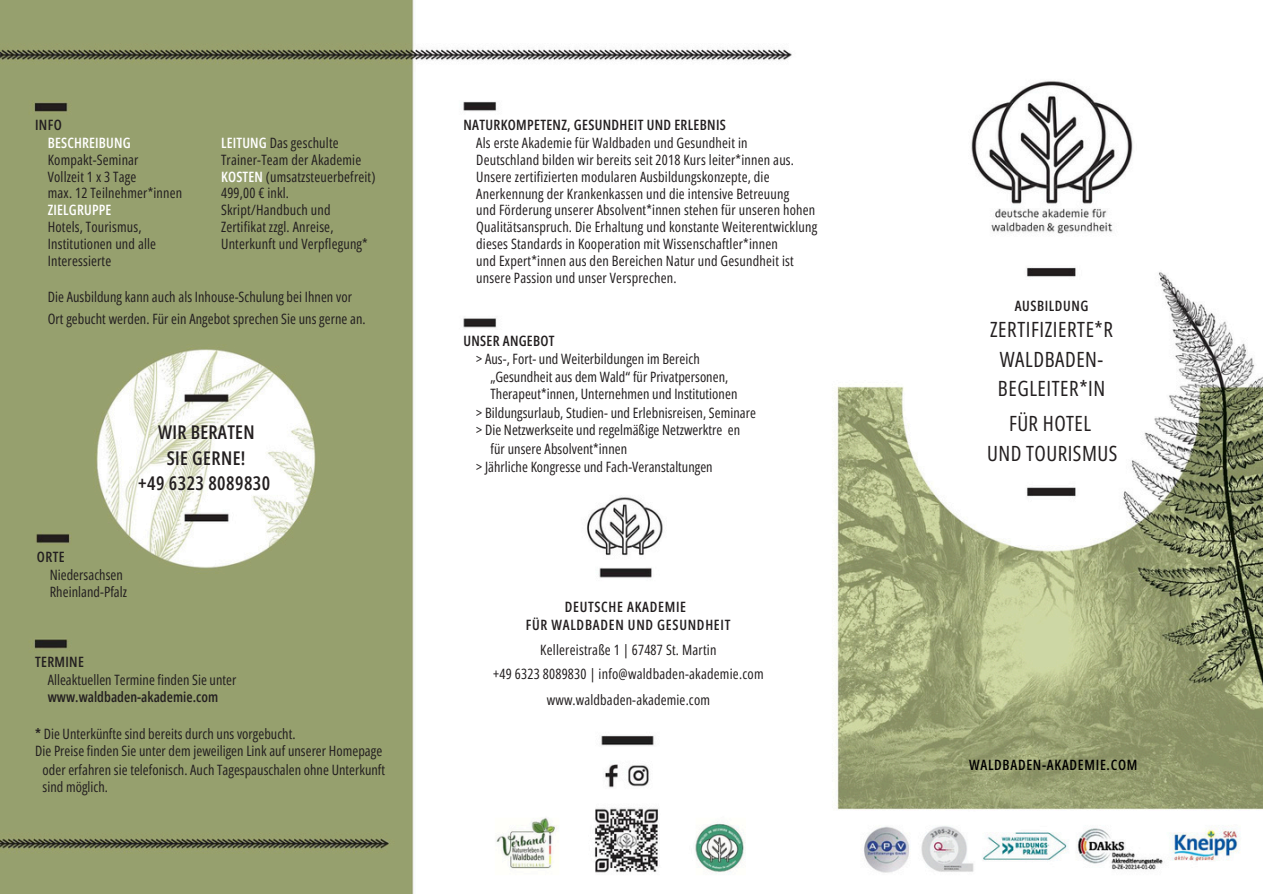
<style>
.page{position:relative;width:1263px;height:894px;background:#fff}
.page>*{position:absolute;margin:0;border:0;box-sizing:border-box;transform-origin:0 0}
.t1{font:21px/29.2px "Open Sans Condensed";letter-spacing:.025em;color:#231f20;text-align:center}
.t2{font:600 18.9px/25.7px "Open Sans Condensed";letter-spacing:.025em;color:#231f20;text-align:center}
.t3{font:14.25px/16.8px "Open Sans Condensed";letter-spacing:.01em;color:#231f20}
.t4{font:600 14.25px "Open Sans Condensed";letter-spacing:.025em;color:#231f20}
.t5{font:600 14.25px/18px "Open Sans Condensed";letter-spacing:.05em;color:#231f20;text-align:center}
.t6{font:600 14.25px "Open Sans Condensed";color:#231f20}
.t7{font:600 14.25px "Open Sans Condensed";letter-spacing:.01em;color:#fff}
.t8{font:600 14.25px "Open Sans Condensed";letter-spacing:.05em;color:#000}
.s1{font-weight:600;color:#fff}
.s2{font-weight:600}
</style>
<div class="page">
<img style="left:0;top:0;width:1263px;height:893px">
<p class="t4" style="left:35px;top:115px;width:28px">INFO</p>
<p class="t7" style="left:48px;top:132px;width:84px">BESCHREIBUNG</p>
<p class="t3" style="left:48px;top:151px;width:136px">Kompakt-Seminar<br>Vollzeit 1 x 3 Tage<br>max. 12 Teilnehmer*innen</p>
<p class="t7" style="left:48px;top:200px;width:65px">ZIELGRUPPE</p>
<p class="t3" style="left:48px;top:218px;width:110px">Hotels, Tourismus,<br>Institutionen und alle<br>Interessierte</p>
<p class="t3" style="left:221px;top:134px;width:156px"><span class="s1">LEITUNG</span> Das geschulte<br>Trainer-Team der Akademie<br><span class="s1">KOSTEN</span> (umsatzsteuerbefreit)<br>499,00 € inkl.<br>Skript/Handbuch und<br>Zertifikat zzgl. Anreise,<br>Unterkunft und Verpflegung*</p>
<p class="t3" style="left:48px;top:286px;width:319px;line-height:21.3px">Die Ausbildung kann auch als Inhouse-Schulung bei Ihnen vor<br>Ort gebucht werden. Für ein Angebot sprechen Sie uns gerne an.</p>
<h2 class="t2" style="left:138px;top:419px;width:133px">WIR BERATEN<br>SIE GERNE!<br>+49 6323 8089830</h2>
<p class="t4" style="left:37px;top:546px;width:29px">ORTE</p>
<p class="t3" style="left:50px;top:565px;width:79px">Niedersachsen<br>Rheinland-Pfalz</p>
<p class="t4" style="left:35px;top:651px;width:50px">TERMINE</p>
<p class="t3" style="left:48px;top:670px;width:190px">Alleaktuellen Termine finden Sie unter</p>
<p class="t6" style="left:48px;top:686px;width:172px">www.waldbaden-akademie.com</p>
<p class="t3" style="left:35px;top:724px;width:349px"><span class="s2">*</span> Die Unterkünfte sind bereits durch uns vorgebucht.<br>Die Preise finden Sie unter dem jeweiligen Link auf unserer Homepage</p>
<p class="t3" style="left:43px;top:760px;width:344px">oder erfahren sie telefonisch. Auch Tagespauschalen ohne Unterkunft sind möglich.</p>
<p class="t4" style="left:463px;top:114px;width:264px">NATURKOMPETENZ, GESUNDHEIT UND ERLEBNIS</p>
<p class="t3" style="left:476px;top:134px;width:342px">Als erste Akademie für Waldbaden und Gesundheit in<br>Deutschland bilden wir bereits seit 2018 Kurs leiter*innen aus.<br>Unsere zertifizierten modularen Ausbildungskonzepte, die Anerkennung der Krankenkassen und die intensive Betreuung<br>und Förderung unserer Absolvent*innen stehen für unseren hohen Qualitätsanspruch. Die Erhaltung und konstante Weiterentwicklung dieses Standards in Kooperation mit Wissenschaftler*innen<br>und Expert*innen aus den Bereichen Natur und Gesundheit ist unsere Passion und unser Versprechen.</p>
<p class="t4" style="left:463px;top:330px;width:93px">UNSER ANGEBOT</p>
<p class="t3" style="left:490px;top:350px;width:248px;line-height:17.4px;text-indent:-14px">&gt; Aus-, Fort- und Weiterbildungen im Bereich „Gesundheit aus dem Wald“ für Privatpersonen,<br>Therapeut*innen, Unternehmen und Institutionen</p>
<p class="t3" style="left:476px;top:404px;width:281px">&gt; Bildungsurlaub, Studien- und Erlebnisreisen, Seminare &gt; Die Netzwerkseite und regelmäßige Netzwerktre en</p>
<p class="t3" style="left:476px;top:439px;width:238px;line-height:18px;text-indent:14px">für unsere Absolvent*innen<br>&gt; Jährliche Kongresse und Fach-Veranstaltungen</p>
<p class="t5" style="left:526px;top:597px;width:206px">DEUTSCHE AKADEMIE<br>FÜR WALDBADEN UND GESUNDHEIT</p>
<p class="t3" style="left:493px;top:636px;width:272px;line-height:25.3px;text-align:center">Kellereistraße 1 | 67487 St. Martin<br>+49 6323 8089830 | info@waldbaden-akademie.com www.waldbaden-akademie.com</p>
<p class="t4" style="left:1015px;top:296px;width:75px">AUSBILDUNG</p>
<h1 class="t1" style="left:990px;top:314px;width:124px">ZERTIFIZIERTE*R<br>WALDBADEN-<br>BEGLEITER*IN</h1>
<h1 class="t1" style="left:987px;top:407px;width:132px;line-height:30px">FÜR HOTEL<br>UND TOURISMUS</h1>
<p class="t8" style="left:969px;top:755px;width:170px">WALDBADEN-AKADEMIE.COM</p>
</div>
